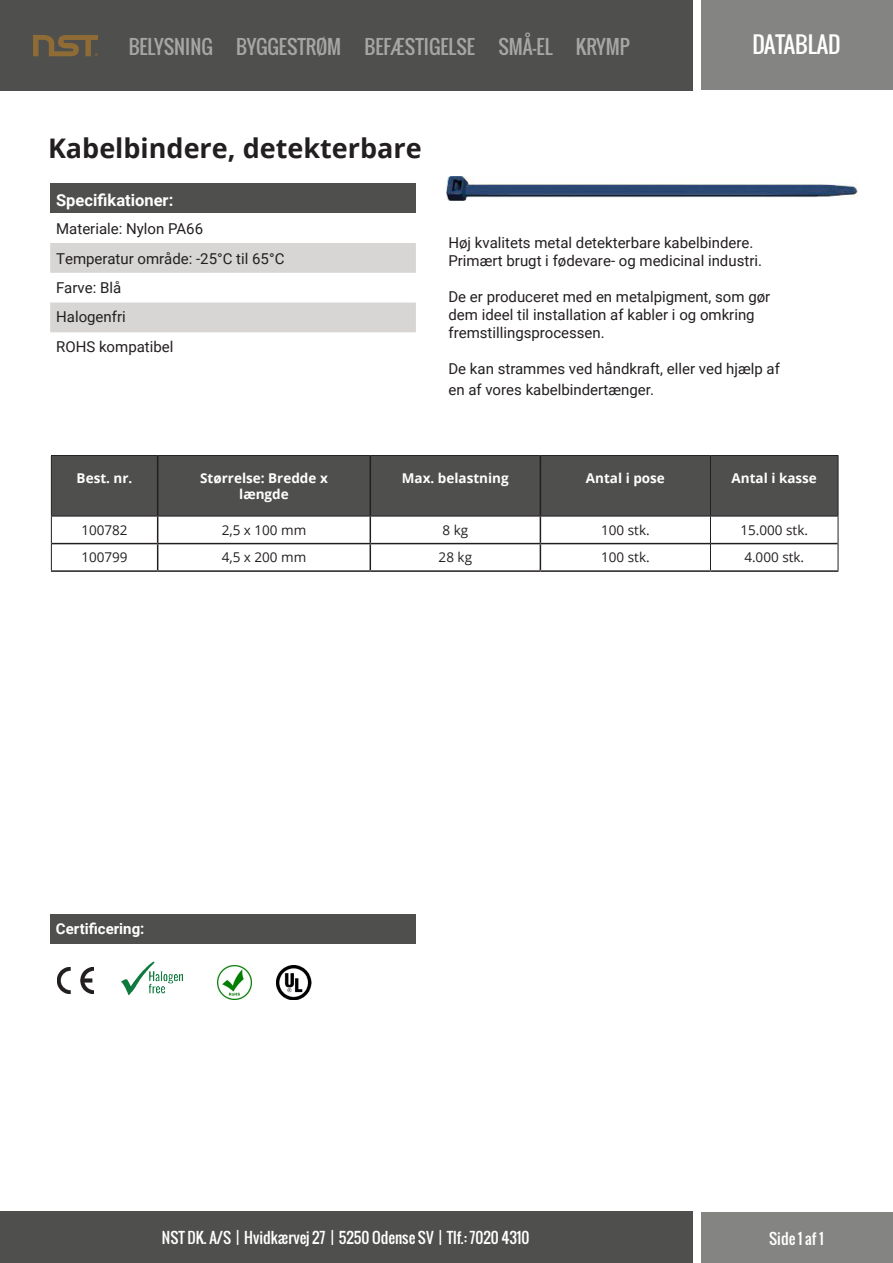
<style>
.page{position:relative;width:893px;height:1263px;background:#fff}
.page>*{position:absolute;margin:0;border:0;box-sizing:border-box;transform-origin:0 0}
.t1{font:700 27px "Open Sans";color:#231f20}
.t2{font:22.5px "Oswald";color:#fff}
.t3{font:19.5px "Oswald";color:#fff}
.t4{font:700 16.5px "Roboto";color:#fff}
.t5{font:15px/18px "Roboto";color:#231f20}
.t6{font:15px "Oswald";color:#fff}
.t7{font:700 15px "Roboto";color:#fff}
.Billedtekst{font:13.5px "Open Sans";color:#231f20}
.Billedtekst-2{font:700 13.5px/16.2px "Open Sans";color:#fff;text-align:center}
</style>
<div class="page">
<div style="left:50px;top:184px;width:366px;height:29px;background:#4f4f4e"></div>
<svg style="left:50px;top:243px;width:366px;height:89px"></svg>
<div style="left:0;top:0;width:692px;height:90px;background:#4f4f4e"></div>
<div style="left:701px;top:0;width:192px;height:90px;background:#848483"></div>
<svg style="left:33px;top:35px;width:65px;height:21px"></svg>
<div style="left:0;top:1212px;width:692px;height:51px;background:#4f4f4e"></div>
<div style="left:701px;top:1212px;width:192px;height:51px;background:#848483"></div>
<img style="left:447px;top:176px;width:411px;height:24px">
<div style="left:50px;top:914px;width:366px;height:30px;background:#4f4f4e"></div>
<img style="left:58px;top:968px;width:35px;height:26px">
<img style="left:121px;top:962px;width:62px;height:34px">
<img style="left:276px;top:965px;width:35px;height:34px">
<img style="left:217px;top:965px;width:35px;height:34px">
<div style="left:52px;top:456px;width:786px;height:60px;background:#4f4f4e"></div>
<hr style="left:157px;top:456px;width:1px;height:60px;background:#231f20">
<hr style="left:370px;top:456px;width:1px;height:60px;background:#231f20">
<hr style="left:540px;top:456px;width:1px;height:60px;background:#231f20">
<hr style="left:52px;top:543px;width:106px;height:1px;background:#231f20">
<hr style="left:158px;top:543px;width:212px;height:1px;background:#231f20">
<svg style="left:157px;top:517px;width:1px;height:53px"></svg>
<hr style="left:370px;top:543px;width:170px;height:1px;background:#231f20">
<svg style="left:370px;top:517px;width:1px;height:53px"></svg>
<hr style="left:540px;top:543px;width:170px;height:1px;background:#231f20">
<svg style="left:540px;top:517px;width:1px;height:53px"></svg>
<hr style="left:711px;top:543px;width:127px;height:1px;background:#231f20">
<hr style="left:51px;top:570px;width:107px;height:2px;background:#231f20">
<hr style="left:158px;top:570px;width:212px;height:2px;background:#231f20">
<hr style="left:370px;top:570px;width:170px;height:2px;background:#231f20">
<hr style="left:540px;top:570px;width:170px;height:2px;background:#231f20">
<hr style="left:710px;top:570px;width:128px;height:2px;background:#231f20">
<hr style="left:51px;top:455px;width:107px;height:1px;background:#231f20">
<hr style="left:51px;top:456px;width:1px;height:60px;background:#231f20">
<hr style="left:158px;top:455px;width:212px;height:1px;background:#231f20">
<hr style="left:370px;top:455px;width:170px;height:1px;background:#231f20">
<hr style="left:540px;top:455px;width:170px;height:1px;background:#231f20">
<hr style="left:710px;top:455px;width:128px;height:1px;background:#231f20">
<hr style="left:710px;top:456px;width:1px;height:60px;background:#231f20">
<hr style="left:838px;top:456px;width:1px;height:60px;background:#231f20">
<hr style="left:51px;top:516px;width:107px;height:1px;background:#231f20">
<hr style="left:158px;top:516px;width:212px;height:1px;background:#231f20">
<hr style="left:370px;top:516px;width:170px;height:1px;background:#231f20">
<hr style="left:540px;top:516px;width:170px;height:1px;background:#231f20">
<hr style="left:710px;top:516px;width:128px;height:1px;background:#231f20">
<svg style="left:51px;top:516px;width:1px;height:54px"></svg>
<svg style="left:710px;top:516px;width:1px;height:54px"></svg>
<svg style="left:838px;top:516px;width:1px;height:54px"></svg>
<h3 class="t3" style="left:129px;top:32px;width:503px">BELYSNING BYGGESTRØM BEFÆSTIGELSE SMÅ-EL KRYMP</h3>
<p class="t2" style="left:752px;top:28px;width:90px">DATABLAD</p>
<p class="t1" style="left:48px;top:129px;width:375px">Kabelbindere, detekterbare</p>
<p class="t4" style="left:56px;top:188px;width:119px">Specifikationer:</p>
<p class="t5" style="left:56px;top:220px;width:148px">Materiale: Nylon PA66</p>
<p class="t5" style="left:56px;top:249px;width:230px">Temperatur område: -25°C til 65°C</p>
<p class="t5" style="left:56px;top:278px;width:67px">Farve: Blå</p>
<p class="t5" style="left:56px;top:307px;width:71px">Halogenfri</p>
<p class="t5" style="left:56px;top:337px;width:119px">ROHS kompatibel</p>
<p class="t5" style="left:448px;top:233px;width:315px">Høj kvalitets metal detekterbare kabelbindere.<br>Primært brugt i fødevare- og medicinal industri.</p>
<p class="t5" style="left:448px;top:287px;width:323px">De er produceret med en metalpigment, som gør dem ideel til installation af kabler i og omkring</p>
<p class="t5" style="left:448px;top:323px;width:158px">fremstillingsprocessen.</p>
<p class="t5" style="left:448px;top:359px;width:333px">De kan strammes ved håndkraft, eller ved hjælp af</p>
<p class="t5" style="left:448px;top:380px;width:207px">en af vores kabelbindertænger.</p>
<p class="Billedtekst-2" style="left:77px;top:469px;width:57px">Best. nr.</p>
<p class="Billedtekst-2" style="left:200px;top:469px;width:129px">Størrelse: Bredde x længde</p>
<p class="Billedtekst-2" style="left:402px;top:469px;width:108px">Max. belastning</p>
<p class="Billedtekst-2" style="left:586px;top:469px;width:81px">Antal i pose</p>
<p class="Billedtekst-2" style="left:732px;top:469px;width:87px">Antal i kasse</p>
<p class="Billedtekst" style="left:81px;top:521px;width:48px">100782</p>
<p class="Billedtekst" style="left:222px;top:521px;width:86px">2,5 x 100 mm</p>
<p class="Billedtekst" style="left:442px;top:521px;width:27px">8 kg</p>
<p class="Billedtekst" style="left:601px;top:521px;width:50px">100 stk.</p>
<p class="Billedtekst" style="left:740px;top:521px;width:69px">15.000 stk.</p>
<p class="Billedtekst" style="left:81px;top:548px;width:48px">100799</p>
<p class="Billedtekst" style="left:222px;top:548px;width:86px">4,5 x 200 mm</p>
<p class="Billedtekst" style="left:439px;top:548px;width:35px">28 kg</p>
<p class="Billedtekst" style="left:601px;top:548px;width:50px">100 stk.</p>
<p class="Billedtekst" style="left:744px;top:548px;width:61px">4.000 stk.</p>
<p class="t7" style="left:56px;top:918px;width:90px">Certificering:</p>
<p class="t6" style="left:162px;top:1226px;width:369px">NST DK. A/S | Hvidkærvej 27 | 5250 Odense SV | Tlf.: 7020 4310</p>
<p class="t6" style="left:769px;top:1227px;width:56px">Side 1 af 1</p>
</div>
